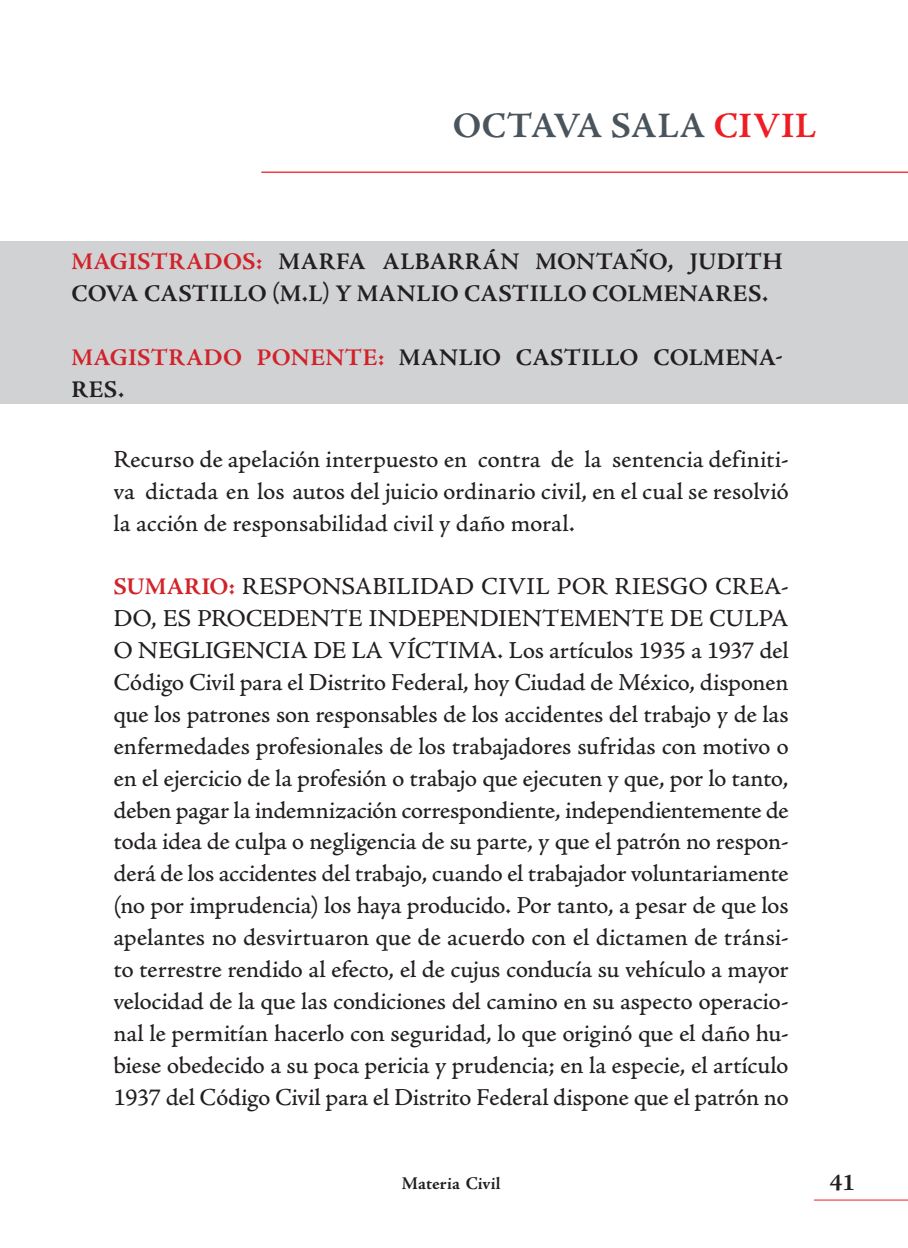
<style>
.page{position:relative;width:908px;height:1248px;background:#fff}
.page>*{position:absolute;margin:0;border:0;box-sizing:border-box;transform-origin:0 0}
.t1{font:700 36px "Adobe Jenson Pro";letter-spacing:.015em;color:#4a545c}
.t2{font:24px/32px "Adobe Jenson Pro Capt";letter-spacing:-.015em;color:#231f20;text-align:justify}
.t3{font:700 24px/32px "Adobe Jenson Pro";letter-spacing:.015em;color:#231f20}
.t4{font:700 18px "Adobe Jenson Pro";letter-spacing:.005em;color:#231f20}
.s1{color:#ee1d23}
.s2{color:#d1232a}
.s3{font-family:"Adobe Jenson Pro";font-weight:700;color:#d1232a}
</style>
<div class="page">
<hr style="left:813px;top:1199px;width:94px;height:1px;background:#ee1d23">
<hr style="left:261px;top:171px;width:646px;height:2px;background:#ee1d23">
<div style="left:0;top:241px;width:907px;height:163px;background:#d1d2d4"></div>
<h1 class="t1" style="left:452px;top:105px;width:365px">OCTAVA SALA <span class="s1">CIVIL</span></h1>
<p class="t3" style="left:71px;top:246px;width:712px"><span class="s2">MAGISTRADOS:</span> MARFA ALBARRÁN MONTAÑO, JUDITH<br>COVA CASTILLO (M.L) Y MANLIO CASTILLO COLMENARES.</p>
<p class="t3" style="left:71px;top:342px;width:712px"><span class="s2">MAGISTRADO PONENTE:</span> MANLIO CASTILLO COLMENA-<br>RES.</p>
<p class="t2" style="left:113px;top:444px;width:676px">Recurso de apelación interpuesto en contra de la sentencia definiti&shy;va dictada en los autos del juicio ordinario civil, en el cual se resolvió la acción de responsabilidad civil y daño moral.</p>
<p class="t2" style="left:113px;top:571px;width:676px"><span class="s3">SUMARIO:</span> RESPONSABILIDAD CIVIL POR RIESGO CREA-DO, ES PROCEDENTE INDEPENDIENTEMENTE DE CULPA O NEGLIGENCIA DE LA VÍCTIMA. Los artículos 1935 a 1937 del Código Civil para el Distrito Federal, hoy Ciudad de México, disponen que los patrones son responsables de los accidentes del trabajo y de las enfermedades profesionales de los trabajadores sufridas con motivo o en el ejercicio de la profesión o trabajo que ejecuten y que, por lo tanto, deben pagar la indemnización correspondiente, independientemente de toda idea de culpa o negligencia de su parte, y que el patrón no respon&shy;derá de los accidentes del trabajo, cuando el trabajador voluntariamente (no por imprudencia) los haya producido. Por tanto, a pesar de que los apelantes no desvirtuaron que de acuerdo con el dictamen de tránsi&shy;to terrestre rendido al efecto, el de cujus conducía su vehículo a mayor velocidad de la que las condiciones del camino en su aspecto operacio&shy;nal le permitían hacerlo con seguridad, lo que originó que el daño hu&shy;biese obedecido a su poca pericia y prudencia; en la especie, el artículo 1937 del Código Civil para el Distrito Federal dispone que el patrón no</p>
<p class="t4" style="left:401px;top:1173px;width:100px">Materia Civil</p>
<p class="t3" style="left:829px;top:1166px;width:27px">41</p>
</div>
